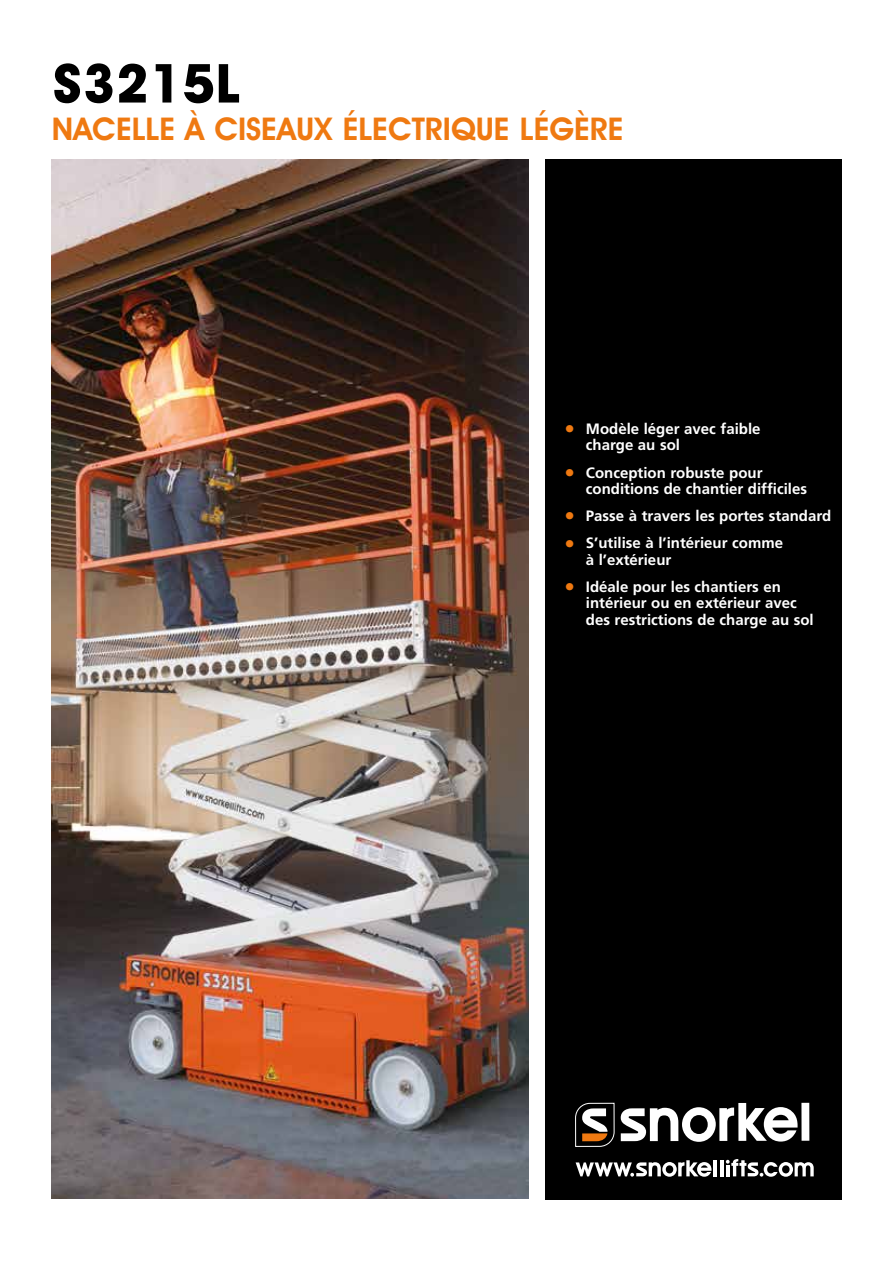
<style>
.page{position:relative;width:893px;height:1263px;background:#fff}
.page>*{position:absolute;margin:0;border:0;box-sizing:border-box;transform-origin:0 0}
.t1{font:700 54px "Avant Garde IT Cby BT";letter-spacing:.02em;color:#000}
.t2{font:600 31.5px "Avant Garde IT Cby BT";color:#ef7911}
.t3{font:700 15px/16.5px "Frutiger";color:#fff}
.s1{font-size:21px;color:#ef7911}
</style>
<div class="page">
<div style="left:546px;top:159px;width:296px;height:1041px;background:#000"></div>
<img style="left:52px;top:159px;width:477px;height:1040px">
<div style="left:801px;top:1103px;width:8px;height:38px;background:#fff"></div>
<svg style="left:621px;top:1103px;width:177px;height:39px"></svg>
<svg style="left:575px;top:1103px;width:40px;height:44px"></svg>
<hr style="left:713px;top:1160px;width:3px;height:16px;background:#fff">
<hr style="left:720px;top:1160px;width:3px;height:16px;background:#fff">
<svg style="left:576px;top:1160px;width:135px;height:17px"></svg>
<svg style="left:726px;top:1159px;width:88px;height:18px"></svg>
<h1 class="t1" style="left:53px;top:51px;width:188px">S3215L</h1>
<h2 class="t2" style="left:52px;top:109px;width:573px">NACELLE À CISEAUX ÉLECTRIQUE LÉGÈRE</h2>
<p class="t3" style="left:586px;top:420px;width:176px;text-indent:-21px"><span class="s1">•</span> Modèle léger avec faible charge au sol</p>
<p class="t3" style="left:586px;top:464px;width:223px;text-indent:-21px"><span class="s1">•</span> Conception robuste pour conditions de chantier difficiles</p>
<p class="t3" style="left:565px;top:508px;width:268px"><span class="s1">•</span> Passe à travers les portes standard</p>
<p class="t3" style="left:586px;top:535px;width:199px;text-indent:-21px"><span class="s1">•</span> S’utilise à l’intérieur comme à l’extérieur</p>
<p class="t3" style="left:586px;top:578px;width:229px;text-indent:-21px"><span class="s1">•</span> Idéale pour les chantiers en intérieur ou en extérieur avec des restrictions de charge au sol</p>
</div>
